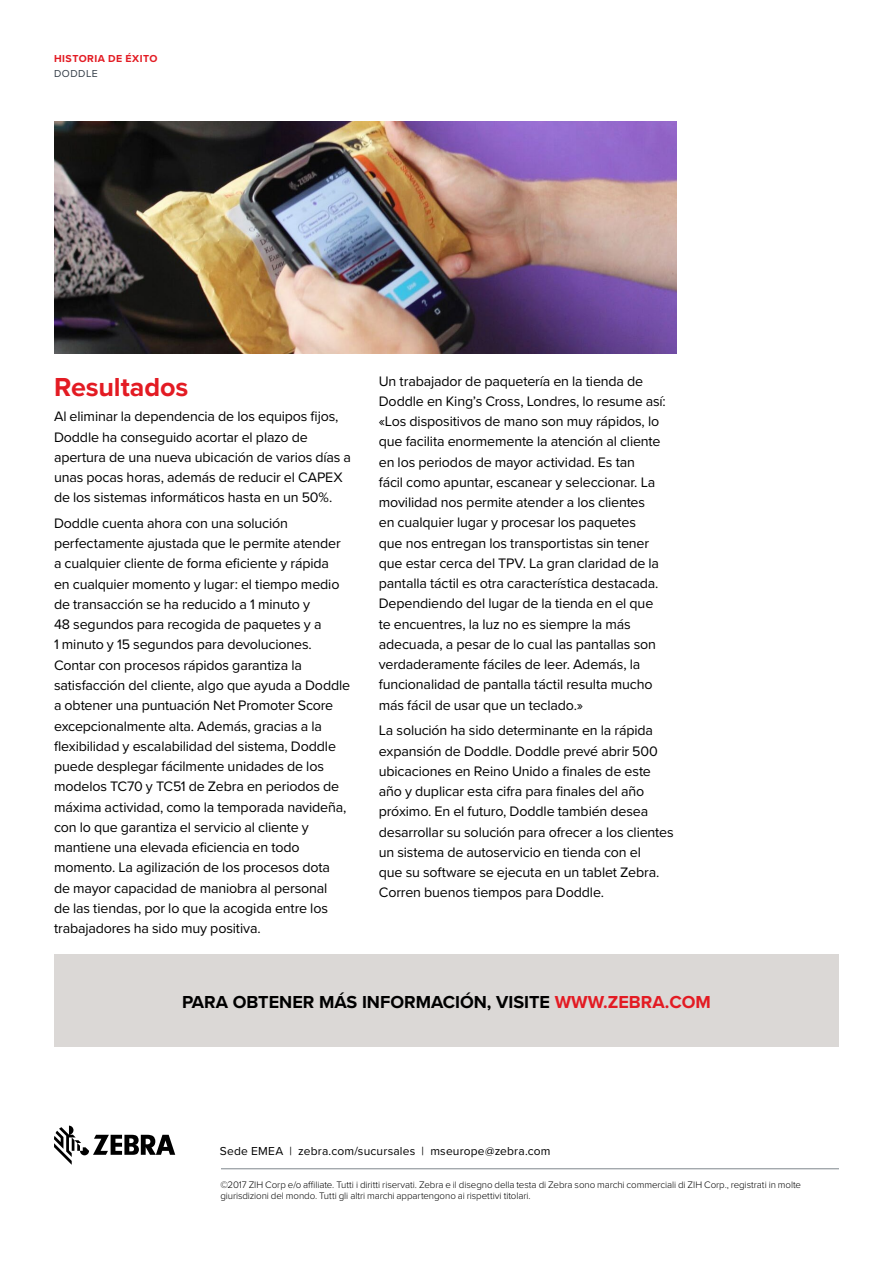
<style>
.page{position:relative;width:893px;height:1263px;background:#fff}
.page>*{position:absolute;margin:0;border:0;box-sizing:border-box;transform-origin:0 0}
.t1{font:700 27px "Proxima Nova";color:#e31b23}
.t2{font:700 18px "Proxima Nova";color:#000}
.t3{font:14.25px/20.2px "Proxima Nova";letter-spacing:-.01em;color:#000}
.t4{font:12px "Proxima Nova";letter-spacing:.015em;color:#000}
.t5{font:700 10.5px "Proxima Nova";letter-spacing:.045em;color:#e31b23}
.t6{font:10.5px "Proxima Nova";letter-spacing:.05em;color:#333d47}
.t7{font:300 9.75px/10.5px "Proxima Nova";letter-spacing:-.01em;color:#000}
.s1{color:#e31b23}
</style>
<div class="page">
<svg style="left:54px;top:1125px;width:121px;height:40px"></svg>
<hr style="left:221px;top:1168px;width:618px;height:1px;background:#7e868c">
<div style="left:54px;top:954px;width:785px;height:93px;background:#dbd8d6"></div>
<img style="left:55px;top:122px;width:622px;height:232px">
<p class="t5" style="left:54px;top:51px;width:105px">HISTORIA DE ÉXITO</p>
<p class="t6" style="left:54px;top:65px;width:45px">DODDLE</p>
<h1 class="t1" style="left:54px;top:366px;width:136px">Resultados</h1>
<p class="t3" style="left:54px;top:406px;width:299px">Al eliminar la dependencia de los equipos fijos, Doddle ha conseguido acortar el plazo de apertura de una nueva ubicación de varios días a unas pocas horas, además de reducir el CAPEX de los sistemas informáticos hasta en un 50%.</p>
<p class="t3" style="left:54px;top:512px;width:298px">Doddle cuenta ahora con una solución perfectamente ajustada que le permite atender a cualquier cliente de forma eficiente y rápida<br>en cualquier momento y lugar: el tiempo medio de transacción se ha reducido a 1 minuto y<br>48 segundos para recogida de paquetes y a<br>1 minuto y 15 segundos para devoluciones.<br>Contar con procesos rápidos garantiza la satisfacción del cliente, algo que ayuda a Doddle a obtener una puntuación Net Promoter Score excepcionalmente alta. Además, gracias a la flexibilidad y escalabilidad del sistema, Doddle puede desplegar fácilmente unidades de los modelos TC70 y TC51 de Zebra en periodos de máxima actividad, como la temporada navideña, con lo que garantiza el servicio al cliente y mantiene una elevada eficiencia en todo momento. La agilización de los procesos dota<br>de mayor capacidad de maniobra al personal<br>de las tiendas, por lo que la acogida entre los trabajadores ha sido muy positiva.</p>
<p class="t3" style="left:379px;top:370px;width:288px">Un trabajador de paquetería en la tienda de Doddle en King’s Cross, Londres, lo resume así: «Los dispositivos de mano son muy rápidos, lo que facilita enormemente la atención al cliente en los periodos de mayor actividad. Es tan<br>fácil como apuntar, escanear y seleccionar. La movilidad nos permite atender a los clientes<br>en cualquier lugar y procesar los paquetes<br>que nos entregan los transportistas sin tener que estar cerca del TPV. La gran claridad de la pantalla táctil es otra característica destacada.<br>Dependiendo del lugar de la tienda en el que te encuentres, la luz no es siempre la más adecuada, a pesar de lo cual las pantallas son verdaderamente fáciles de leer. Además, la funcionalidad de pantalla táctil resulta mucho más fácil de usar que un teclado.»</p>
<p class="t3" style="left:379px;top:720px;width:296px">La solución ha sido determinante en la rápida expansión de Doddle. Doddle prevé abrir 500 ubicaciones en Reino Unido a finales de este año y duplicar esta cifra para finales del año próximo. En el futuro, Doddle también desea desarrollar su solución para ofrecer a los clientes un sistema de autoservicio en tienda con el<br>que su software se ejecuta en un tablet Zebra.<br>Corren buenos tiempos para Doddle.</p>
<p class="t2" style="left:182px;top:988px;width:530px">PARA OBTENER MÁS INFORMACIÓN, VISITE <span class="s1">WWW.ZEBRA.COM</span></p>
<p class="t4" style="left:220px;top:1142px;width:332px">Sede EMEA | zebra.com/sucursales | mseurope@zebra.com</p>
<p class="t7" style="left:220px;top:1179px;width:582px">©2017 ZIH Corp e/o affiliate. Tutti i diritti riservati. Zebra e il disegno della testa di Zebra sono marchi commerciali di ZIH Corp., registrati in molte giurisdizioni del mondo. Tutti gli altri marchi appartengono ai rispettivi titolari.</p>
</div>
